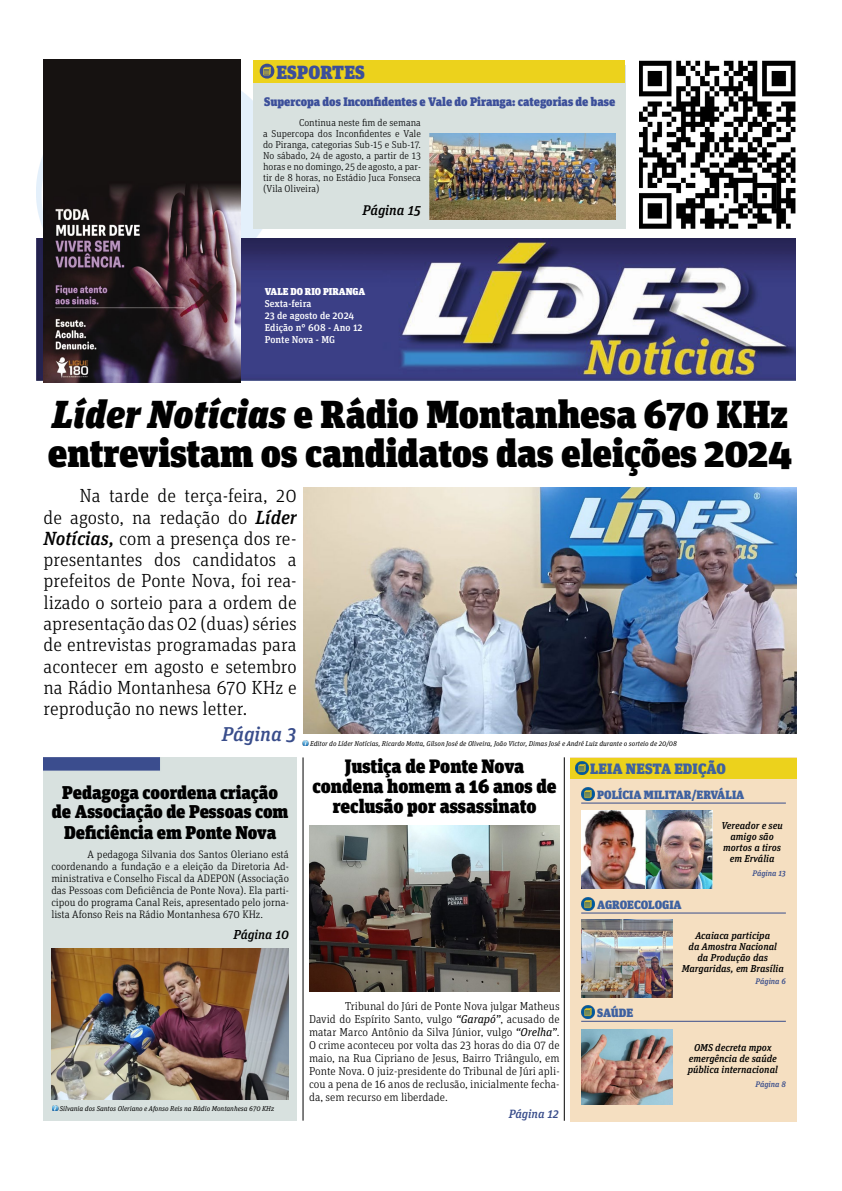
<style>
.page{position:relative;width:842px;height:1191px;background:#fff}
.page>*{position:absolute;margin:0;border:0;box-sizing:border-box;transform-origin:0 0}
.t1{font:900 39px/39px "Unit Slab Pro";color:#000}
.t2{font:italic 500 20px "Unit Slab Pro";color:#394d8b}
.t3{font:900 19.4px/20px "Unit Slab Pro";color:#000;text-align:center}
.t4{font:300 19px/21.3px "Unit Slab Pro";color:#000;text-align:justify}
.t5{font:900 19px "Unit Slab Pro";letter-spacing:.01em;color:#3c4f9a}
.t6{font:900 18.5px/19px "Unit Slab Pro";color:#000;text-align:center}
.t7{font:900 15px "Unit Slab Pro";letter-spacing:.01em;color:#3e61a0}
.t8{font:italic 500 14px "Unit Slab Pro";color:#000}
.t9{font:italic 500 13px "Unit Slab Pro";color:#000}
.t10{font:900 12.4px "Unit Slab Pro";color:#3c4f9a}
.t11{font:900 12px "Unit Slab Pro";color:#3e61a0}
.t12{font:italic 500 12px "Unit Slab Pro";color:#394d8b}
.t13{font:300 11.5px/13px "Unit Slab Pro";color:#000;text-align:justify}
.t14{font:300 10.8px/12px "Unit Slab Pro";color:#000;text-align:justify}
.t15{font:300 10px/11px "Unit Slab Pro";color:#000;text-align:justify}
.t16{font:italic 500 10px/11px "Unit Slab Pro";color:#000;text-align:center}
.t17{font:500 10px/12px "Unit Slab Pro";color:#fff}
.t18{font:900 10px "Unit Slab Pro";color:#fff}
.t19{font:italic 500 8px "Unit Slab Pro";color:#394d8b}
.t20{font:italic 7px "Unit Slab Pro";color:#000}
.s1{font-style:italic}
.s2{font-weight:500;font-style:italic}
.s3{font-weight:400;font-style:italic}
</style>
<div class="page">
<img style="left:36px;top:70px;width:226px;height:168px">
<img style="left:36px;top:238px;width:759px;height:142px">
<img style="left:639px;top:60px;width:157px;height:169px">
<div style="left:570px;top:779px;width:226px;height:342px;background:#f5dfc1"></div>
<div style="left:570px;top:758px;width:226px;height:21px;background:#ecd21c"></div>
<svg style="left:576px;top:761px;width:12px;height:13px"></svg>
<img style="left:581px;top:810px;width:131px;height:78px">
<hr style="left:581px;top:802px;width:205px;height:1px;background:#394d8b">
<svg style="left:581px;top:787px;width:13px;height:13px"></svg>
<img style="left:581px;top:1029px;width:92px;height:75px">
<hr style="left:581px;top:1020px;width:205px;height:1px;background:#394d8b">
<svg style="left:581px;top:1005px;width:13px;height:13px"></svg>
<hr style="left:581px;top:912px;width:205px;height:1px;background:#394d8b">
<img style="left:581px;top:919px;width:92px;height:79px">
<svg style="left:581px;top:897px;width:13px;height:13px"></svg>
<hr style="left:564px;top:757px;width:1px;height:363px;background:#000">
<hr style="left:303px;top:757px;width:1px;height:363px;background:#000">
<div style="left:44px;top:758px;width:253px;height:362px;background:#d8e1df"></div>
<img style="left:51px;top:948px;width:238px;height:152px">
<img style="left:44px;top:60px;width:196px;height:322px">
<div style="left:253px;top:82px;width:372px;height:147px;background:#d8e1df"></div>
<div style="left:253px;top:60px;width:372px;height:22px;background:#ecd21c"></div>
<svg style="left:260px;top:64px;width:14px;height:15px"></svg>
<img style="left:429px;top:133px;width:187px;height:86px">
<img style="left:309px;top:825px;width:251px;height:166px">
<svg style="left:52px;top:1105px;width:6px;height:5px"></svg>
<svg style="left:303px;top:740px;width:5px;height:6px"></svg>
<img style="left:304px;top:487px;width:492px;height:246px">
<h3 class="t5" style="left:276px;top:58px;width:90px">ESPORTES</h3>
<p class="t10" style="left:264px;top:93px;width:353px">Supercopa dos Inconfidentes e Vale do Piranga: categorias de base</p>
<p class="t15" style="left:263px;top:117px;width:159px;text-indent:36px">Continua neste fim de semana a Supercopa dos Inconfidentes e Vale do Piranga, categorias Sub-15 e Sub-17.<br>No sábado, 24 de agosto, a partir de 13 horas e no domingo, 25 de agosto, a par&shy;tir de 8 horas, no Estádio Juca Fonseca (Vila Oliveira)</p>
<p class="t8" style="left:362px;top:200px;width:60px">Página 15</p>
<p class="t18" style="left:265px;top:284px;width:102px">VALE DO RIO PIRANGA</p>
<p class="t17" style="left:265px;top:297px;width:99px">Sexta-feira<br>23 de agosto de 2024<br>Edição n° 608 - Ano 12<br>Ponte Nova - MG</p>
<h1 class="t1" style="left:48px;top:393px;width:746px"><span class="s1">Líder Notícias</span> e Rádio Montanhesa 670 KHz entrevistam os candidatos das eleições 2024</h1>
<p class="t4" style="left:44px;top:484px;width:255px;text-indent:36px">Na tarde de terça-feira, 20 de agosto, na redação do <span class="s2">Líder Notícias,</span> com a presença dos re&shy;presentantes dos candidatos a prefeitos de Ponte Nova, foi rea&shy;lizado o sorteio para a ordem de apresentação das 02 (duas) séries de entrevistas programadas para acontecer em agosto e setembro na Rádio Montanhesa 670 KHz e reprodução no news letter.</p>
<h2 class="t2" style="left:222px;top:720px;width:76px">Página 3</h2>
<p class="t20" style="left:310px;top:738px;width:368px">Editor do Líder Notícias, Ricardo Motta, Gilson José de Oliveira, João Victor, Dimas José e André Luiz durante o sorteio de 20/08</p>
<h3 class="t6" style="left:52px;top:781px;width:238px">Pedagoga coordena criação de Associação de Pessoas com</h3>
<h3 class="t6" style="left:64px;top:821px;width:214px">Deficiência em Ponte Nova</h3>
<p class="t14" style="left:51px;top:848px;width:239px;text-indent:36px">A pedagoga Silvania dos Santos Oleriano está coordenando a fundação e a eleição da Diretoria Ad&shy;ministrativa e Conselho Fiscal da ADEPON (Associação das Pessoas com Deficiência de Ponte Nova). Ela parti&shy;cipou do programa Canal Reis, apresentado pelo jorna&shy;lista Afonso Reis na Rádio Montanhesa 670 KHz.</p>
<h3 class="t3" style="left:313px;top:755px;width:246px">Justiça de Ponte Nova condena homem a 16 anos de reclusão por assassinato</h3>
<h3 class="t7" style="left:590px;top:757px;width:137px">LEIA NESTA EDIÇÃO</h3>
<p class="t11" style="left:597px;top:785px;width:149px">POLÍCIA MILITAR/ERVÁLIA</p>
<p class="t16" style="left:721px;top:819px;width:63px">Vereador e seu amigo são mortos a tiros em Ervália</p>
<p class="t11" style="left:597px;top:895px;width:86px">AGROECOLOGIA</p>
<p class="t19" style="left:753px;top:867px;width:35px">Página 13</p>
<p class="t9" style="left:233px;top:925px;width:57px">Página 10</p>
<p class="t16" style="left:682px;top:929px;width:104px">Acaiaca participa<br>da Amostra Nacional<br>da Produção das<br>Margaridas, em Brasília</p>
<p class="t19" style="left:756px;top:976px;width:32px">Página 6</p>
<p class="t13" style="left:309px;top:999px;width:252px;text-indent:36px">Tribunal do Júri de Ponte Nova julgar Matheus David do Espírito Santo, vulgo <span class="s3">“Garapó”</span>, acusado de matar Marco Antônio da Silva Júnior, vulgo <span class="s3">“Orelha”</span>.<br>O crime aconteceu por volta das 23 horas do dia 07 de maio, na Rua Cipriano de Jesus, Bairro Triângulo, em Ponte Nova. O juiz-presidente do Tribunal de Júri apli&shy;cou a pena de 16 anos de reclusão, inicialmente fecha&shy;da, sem recurso em liberdade.</p>
<p class="t11" style="left:597px;top:1003px;width:37px">SAÚDE</p>
<p class="t16" style="left:688px;top:1042px;width:92px">OMS decreta mpox emergência de saúde pública internacional</p>
<p class="t19" style="left:755px;top:1078px;width:32px">Página 8</p>
<p class="t20" style="left:60px;top:1103px;width:216px">Silvania dos Santos Oleriano e Afonso Reis na Rádio Montanhesa 670 KHz</p>
<p class="t12" style="left:509px;top:1105px;width:52px">Página 12</p>
</div>
